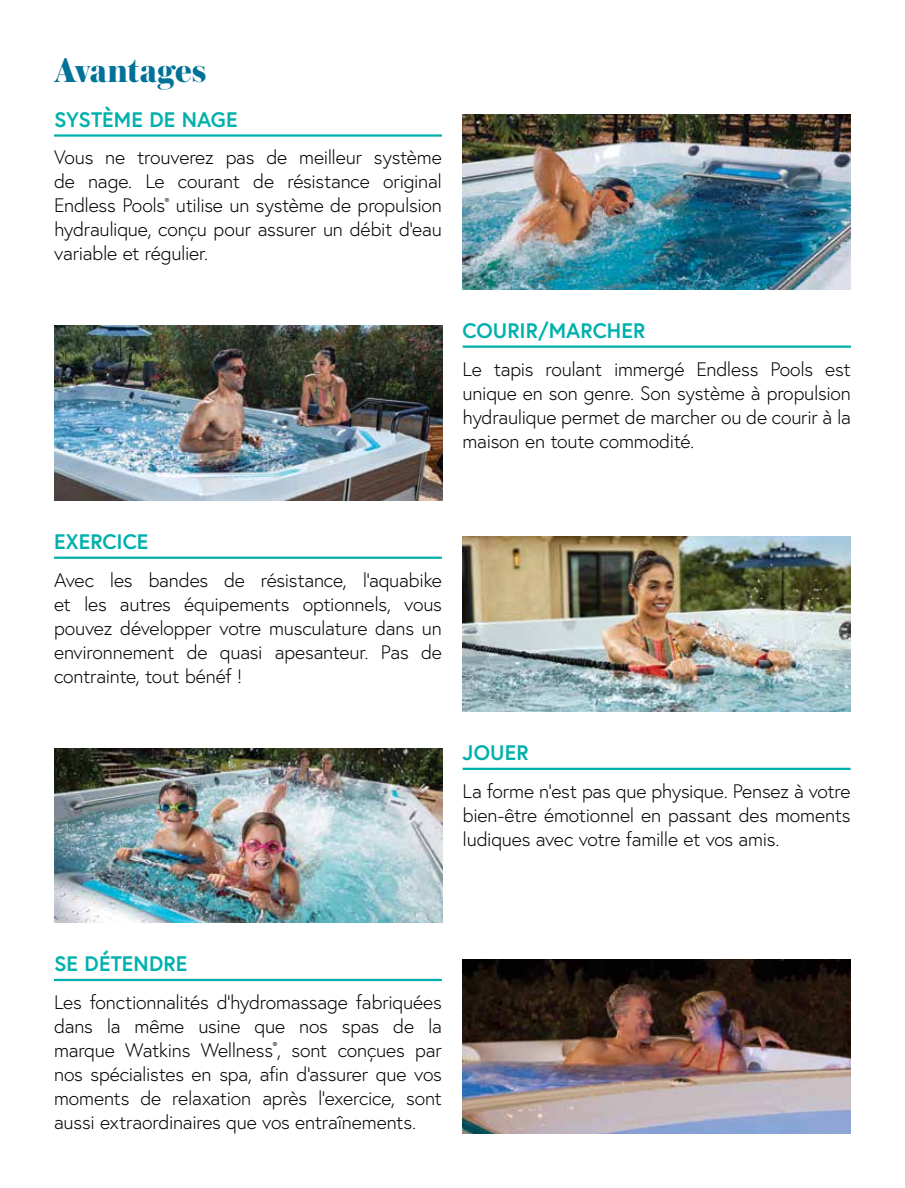
<style>
.page{position:relative;width:905px;height:1188px;background:#fff}
.page>*{position:absolute;margin:0;border:0;box-sizing:border-box;transform-origin:0 0}
.t1{font:800 36px "Austin";letter-spacing:.005em;color:#007197}
.t2{font:700 21px "Europa";letter-spacing:.005em;color:#00b0ad}
.t3{font:300 19.5px/24px "Europa";letter-spacing:-.01em;color:#000;text-align:justify}
</style>
<div class="page">
<img style="left:462px;top:115px;width:388px;height:175px">
<img style="left:54px;top:326px;width:388px;height:175px">
<img style="left:462px;top:537px;width:388px;height:175px">
<img style="left:54px;top:748px;width:388px;height:175px">
<img style="left:462px;top:959px;width:388px;height:175px">
<hr style="left:54px;top:134px;width:388px;height:3px;background:#00b0ad">
<hr style="left:462px;top:346px;width:388px;height:2px;background:#00b0ad">
<hr style="left:54px;top:557px;width:388px;height:2px;background:#00b0ad">
<hr style="left:462px;top:768px;width:388px;height:2px;background:#00b0ad">
<hr style="left:54px;top:979px;width:388px;height:2px;background:#00b0ad">
<h1 class="t1" style="left:54px;top:44px;width:154px">Avantages</h1>
<p class="t2" style="left:54px;top:106px;width:185px">SYSTÈME DE NAGE</p>
<p class="t3" style="left:54px;top:146px;width:389px">Vous ne trouverez pas de meilleur système de nage. Le courant de résistance original Endless Pools<sup>®</sup> utilise un système de propulsion hydraulique, conçu pour assurer un débit d'eau variable et régulier.</p>
<p class="t2" style="left:462px;top:317px;width:184px">COURIR/MARCHER</p>
<p class="t3" style="left:462px;top:357px;width:390px">Le tapis roulant immergé Endless Pools est unique en son genre. Son système à propulsion hydraulique permet de marcher ou de courir à la maison en toute commodité.</p>
<p class="t2" style="left:54px;top:528px;width:96px">EXERCICE</p>
<p class="t3" style="left:54px;top:568px;width:389px">Avec les bandes de résistance, l'aquabike et les autres équipements optionnels, vous pouvez développer votre musculature dans un environnement de quasi apesanteur. Pas de contrainte, tout bénéf !</p>
<p class="t2" style="left:462px;top:739px;width:67px">JOUER</p>
<p class="t3" style="left:462px;top:779px;width:389px">La forme n'est pas que physique. Pensez à votre bien-être émotionnel en passant des moments ludiques avec votre famille et vos amis.</p>
<p class="t2" style="left:54px;top:951px;width:135px">SE DÉTENDRE</p>
<p class="t3" style="left:54px;top:990px;width:389px">Les fonctionnalités d'hydromassage fabriquées dans la même usine que nos spas de la marque Watkins Wellness<sup>®</sup>, sont conçues par nos spécialistes en spa, afin d'assurer que vos moments de relaxation après l'exercice, sont aussi extraordinaires que vos entraînements.</p>
</div>
